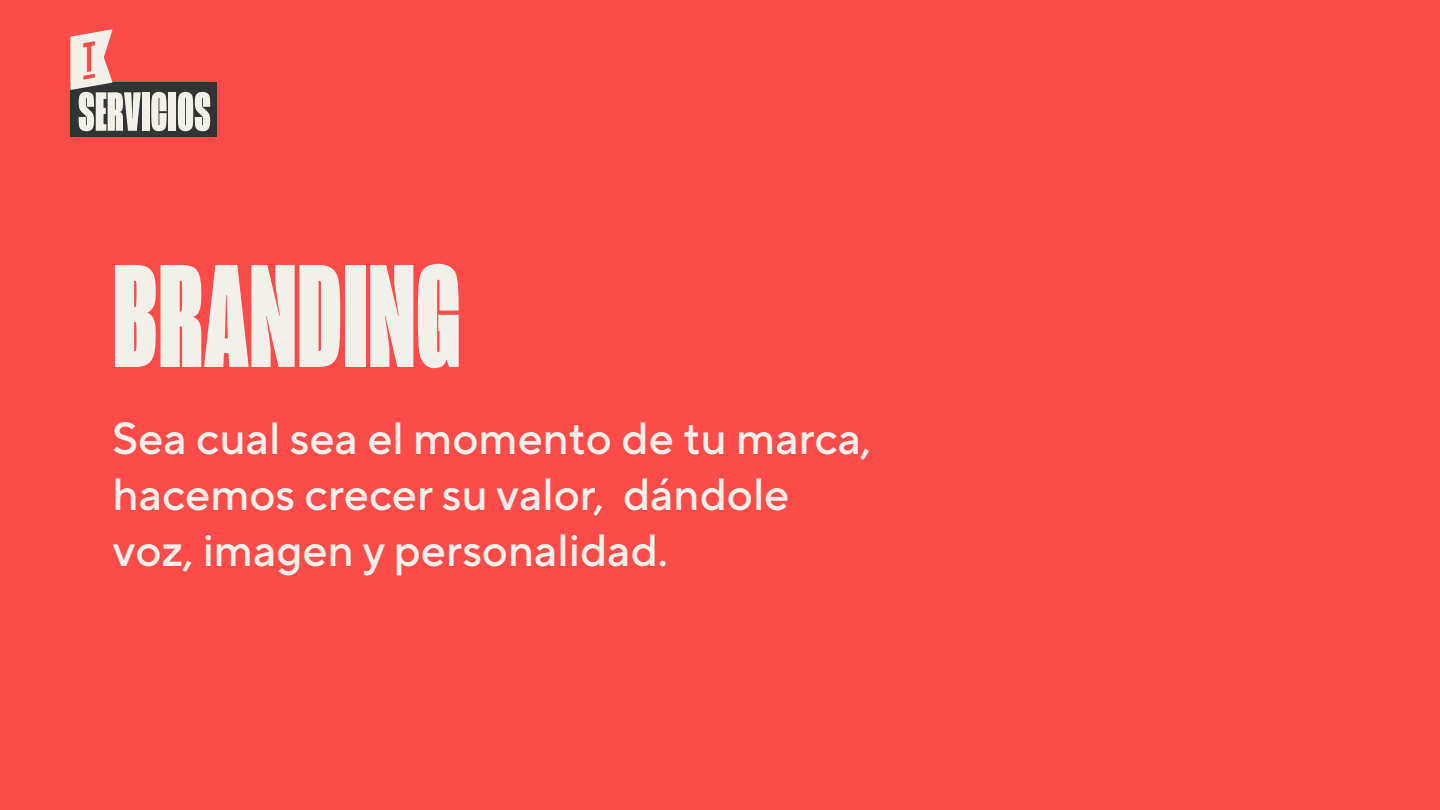
<style>
.page{position:relative;width:1440px;height:810px;background:#fd4b49}
.page>*{position:absolute;margin:0;border:0;box-sizing:border-box;transform-origin:0 0}
.t1{font:900 150px "Mongoose";color:#f2f1e9}
.t2{font:900 56.55px "Mongoose";color:#f2f1e9}
.t3{font:500 45px/56.2px "TT Norms Pro";color:#f2f1e9}
</style>
<div class="page">
<div style="left:70px;top:82px;width:146px;height:55px;background:#333"></div>
<svg style="left:70px;top:29px;width:43px;height:61px"></svg>
<p class="t2" style="left:78px;top:80px;width:135px">SERVICIOS</p>
<h1 class="t1" style="left:112px;top:231px;width:350px">BRANDING</h1>
<p class="t3" style="left:112px;top:408px;width:760px">Sea cual sea el momento de tu marca, hacemos crecer su valor, dándole voz, imagen y personalidad.</p>
</div>
